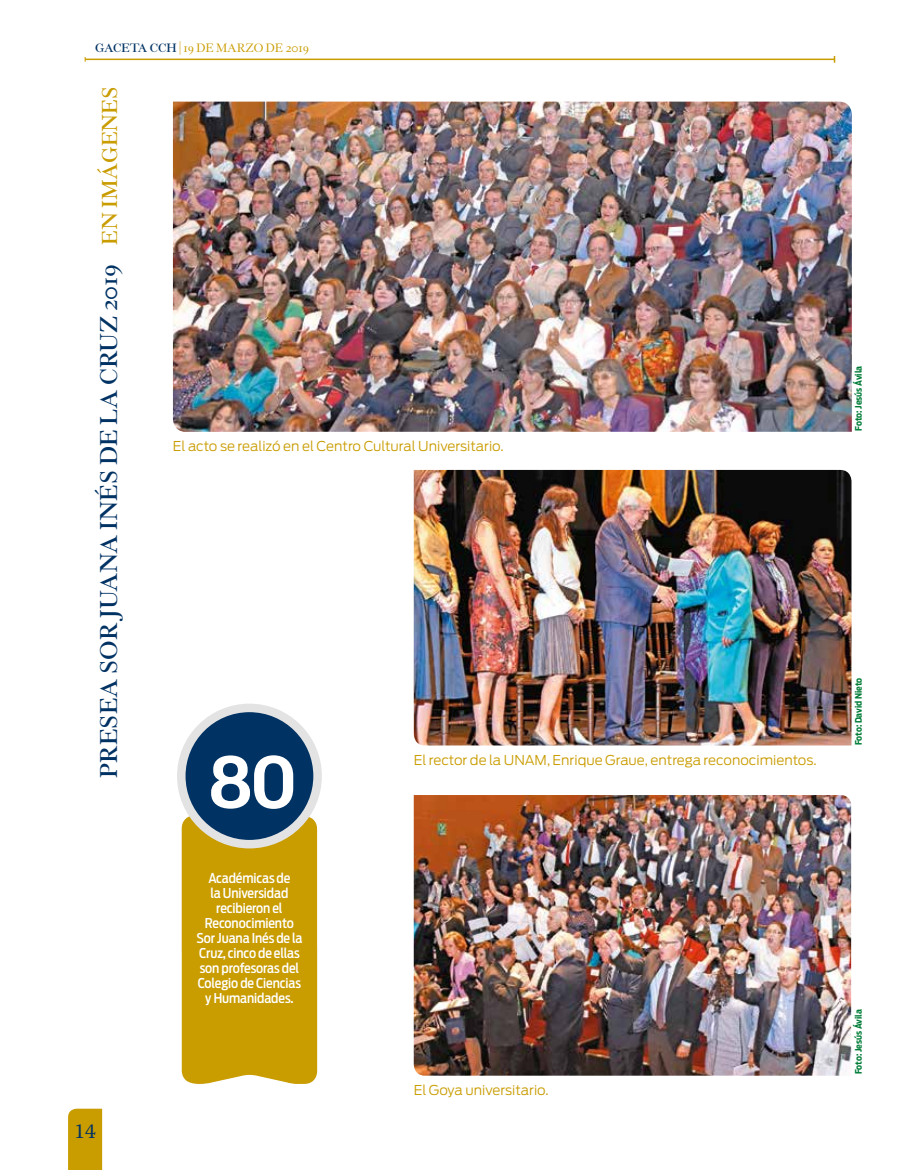
<style>
.page{position:relative;width:915px;height:1170px;background:#fff}
.page>*{position:absolute;margin:0;border:0;box-sizing:border-box;transform-origin:0 0}
.t1{font:500 70.05px "Popular";color:#fff}
.t2{font:600 27px "Wessex";color:#003263}
.t3{font:21px "Warnock Pro";color:#003263}
.t4{font:500 13.5px/15px "Antenna Cond";letter-spacing:-.005em;color:#fff;text-align:center}
.t5{font:300 13.5px "Antenna";color:#c99c00}
.t6{font:13.5px "Wessex";color:#c99c00}
.t7{font:700 9px "Antenna Cond";color:#007c37}
.s1{font-weight:600;color:#003263}
.s2{font-size:24px;color:#c99c00}
</style>
<div class="page">
<div style="left:68px;top:1108px;width:34px;height:61px;background:#c99c00"></div>
<hr style="left:85px;top:59px;width:749px;height:1px;background:#c99c00">
<svg style="left:833px;top:56px;width:2px;height:7px"></svg>
<img style="left:173px;top:102px;width:678px;height:330px">
<div style="left:182px;top:815px;width:135px;height:268px;background:#c99c00"></div>
<div style="left:181px;top:707px;width:136px;height:137px;background:#003263;border-radius:50%"></div>
<div style="left:177px;top:703px;width:145px;height:145px;border:9px solid #e3e3e3;border-radius:50%"></div>
<img style="left:413px;top:795px;width:437px;height:280px">
<img style="left:413px;top:470px;width:438px;height:275px">
<p class="t6" style="left:95px;top:40px;width:215px"><span class="s1">GACETA CCH</span> | 19 DE MARZO DE 2019</p>
<h2 class="t2" style="left:94px;top:778px;width:693px;rotate:-90deg">PRESEA SOR JUANA INÉS DE LA CRUZ 2019 <span class="s2">EN IMÁGENES</span></h2>
<h3 class="t3" style="left:74px;top:1118px;width:23px">14</h3>
<p class="t5" style="left:173px;top:438px;width:332px">El acto se realizó en el Centro Cultural Universitario.</p>
<h1 class="t1" style="left:208px;top:735px;width:89px">80</h1>
<p class="t4" style="left:196px;top:870px;width:108px">Académicas de<br>la Universidad recibieron el<br>Reconocimiento<br>Sor Juana Inés de la<br>Cruz, cinco de ellas son profesoras del<br>Colegio de Ciencias y Humanidades.</p>
<p class="t5" style="left:413px;top:751px;width:404px">El rector de la UNAM, Enrique Graue, entrega reconocimientos.</p>
<p class="t5" style="left:413px;top:1081px;width:136px">El Goya universitario.</p>
<p class="t7" style="left:852px;top:431px;width:67px;rotate:-90deg">Foto: Jesús Ávila</p>
<p class="t7" style="left:852px;top:745px;width:69px;rotate:-90deg">Foto: David Nieto</p>
<p class="t7" style="left:852px;top:1074px;width:67px;rotate:-90deg">Foto: Jesús Ávila</p>
</div>
